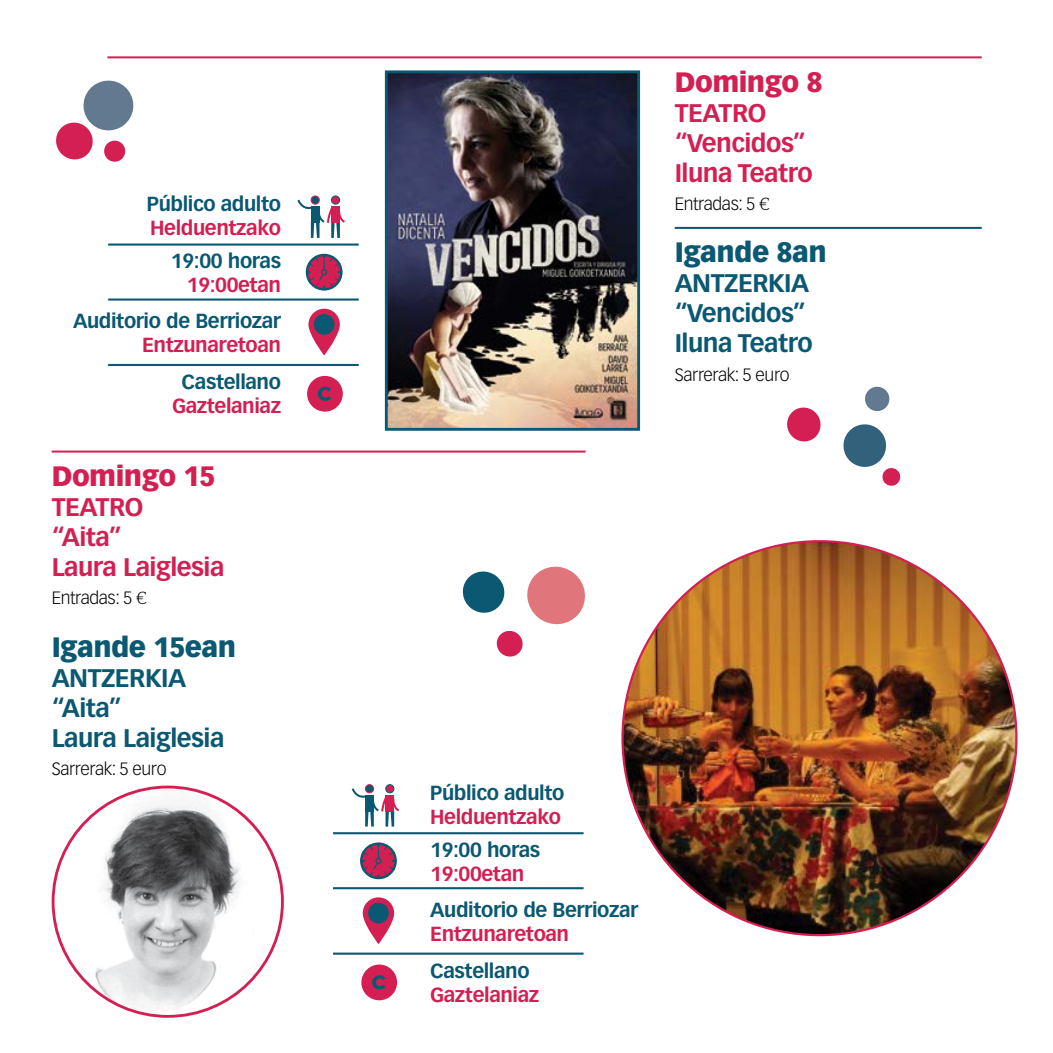
<style>
.page{position:relative;width:1053px;height:1053px;background:#fff}
.page>*{position:absolute;margin:0;border:0;box-sizing:border-box;transform-origin:0 0}
.t1{font:900 27.5px "Vectora LT Std";letter-spacing:-.02em;color:#0b5872}
.t2{font:900 27.5px "Vectora LT Std";letter-spacing:-.02em;color:#d41f52}
.t3{font:700 25px/30px "Vectora LT Std";letter-spacing:-.02em;color:#0b5872}
.t4{font:700 25px/30px "Vectora LT Std";letter-spacing:-.02em;color:#d41f52}
.t5{font:700 20px "Vectora LT Std";letter-spacing:-.02em;color:#0b5872}
.t6{font:700 20px "Vectora LT Std";letter-spacing:-.02em;color:#d41f52}
.t7{font:300 17.5px "Vectora LH";letter-spacing:-.02em;color:#000}
.s1{font-family:"Stag"}
</style>
<div class="page">
<div style="left:361px;top:964px;width:36px;height:36px;background:#d41f52;border-radius:50%"></div>
<svg style="left:372px;top:975px;width:13px;height:14px"></svg>
<div style="left:360px;top:842px;width:37px;height:37px;border:2px solid #0b5872;border-radius:50%"></div>
<svg style="left:361px;top:843px;width:34px;height:35px"></svg>
<svg style="left:363px;top:897px;width:31px;height:47px"></svg>
<div style="left:368px;top:902px;width:21px;height:21px;background:#0b5872;border-radius:50%"></div>
<hr style="left:333px;top:952px;width:250px;height:2px;background:#0b5872">
<hr style="left:333px;top:832px;width:250px;height:2px;background:#0b5872">
<hr style="left:333px;top:887px;width:250px;height:2px;background:#0b5872">
<div style="left:385px;top:784px;width:9px;height:9px;border:1px solid #0b5872;border-radius:50%"></div>
<div style="left:365px;top:784px;width:9px;height:9px;border:1px solid #d41f52;border-radius:50%"></div>
<svg style="left:351px;top:786px;width:49px;height:40px"></svg>
<hr style="left:108px;top:364px;width:250px;height:2px;background:#0b5872">
<hr style="left:108px;top:243px;width:250px;height:2px;background:#0b5872">
<hr style="left:108px;top:298px;width:250px;height:2px;background:#0b5872">
<div style="left:306px;top:254px;width:36px;height:36px;border:2px solid #0b5872;border-radius:50%"></div>
<svg style="left:308px;top:309px;width:32px;height:46px"></svg>
<div style="left:307px;top:376px;width:36px;height:35px;background:#d41f52;border-radius:50%"></div>
<svg style="left:318px;top:386px;width:13px;height:15px"></svg>
<svg style="left:307px;top:255px;width:34px;height:34px"></svg>
<div style="left:314px;top:314px;width:20px;height:21px;background:#0b5872;border-radius:50%"></div>
<div style="left:331px;top:195px;width:9px;height:10px;border:1px solid #0b5872;border-radius:50%"></div>
<div style="left:310px;top:195px;width:10px;height:10px;border:1px solid #d41f52;border-radius:50%"></div>
<svg style="left:297px;top:197px;width:48px;height:41px"></svg>
<svg style="left:462px;top:566px;width:123px;height:91px"></svg>
<svg style="left:843px;top:424px;width:58px;height:62px"></svg>
<svg style="left:787px;top:407px;width:34px;height:35px"></svg>
<svg style="left:865px;top:386px;width:25px;height:25px"></svg>
<hr style="left:52px;top:450px;width:533px;height:2px;background:#d41f52">
<hr style="left:107px;top:56px;width:874px;height:2px;background:#d41f52">
<hr style="left:674px;top:227px;width:307px;height:2px;background:#0b5872">
<img style="left:389px;top:74px;width:247px;height:352px">
<div style="left:385px;top:70px;width:255px;height:360px;border:3px solid #0b5872"></div>
<img style="left:622px;top:541px;width:394px;height:394px;border-radius:197px">
<img style="left:79px;top:789px;width:186px;height:227px">
<svg style="left:56px;top:80px;width:78px;height:82px"></svg>
<p class="t5" style="left:147px;top:192px;width:136px">Público adulto</p>
<p class="t6" style="left:150px;top:216px;width:132px">Helduentzako</p>
<p class="t5" style="left:171px;top:248px;width:112px">19:00 horas</p>
<p class="t6" style="left:187px;top:272px;width:96px">19:00etan</p>
<p class="t5" style="left:73px;top:309px;width:209px">Auditorio de Berriozar</p>
<p class="t6" style="left:142px;top:333px;width:140px">Entzunaretoan</p>
<p class="t5" style="left:182px;top:369px;width:101px">Castellano</p>
<p class="t6" style="left:172px;top:393px;width:110px">Gaztelaniaz</p>
<h1 class="t2" style="left:52px;top:459px;width:165px">Domingo 15</h1>
<p class="t4" style="left:52px;top:492px;width:174px">TEATRO<br>“Aita”<br>Laura Laiglesia</p>
<p class="t7" style="left:52px;top:587px;width:97px">Entradas: 5 <span class="s1">€</span></p>
<h1 class="t1" style="left:52px;top:629px;width:186px">Igande 15ean</h1>
<p class="t3" style="left:52px;top:662px;width:174px">ANTZERKIA “Aita”<br>Laura Laiglesia</p>
<p class="t7" style="left:52px;top:758px;width:116px">Sarrerak: 5 euro</p>
<h1 class="t2" style="left:674px;top:65px;width:149px">Domingo 8</h1>
<p class="t4" style="left:674px;top:98px;width:140px">TEATRO “Vencidos”<br>Iluna Teatro</p>
<p class="t7" style="left:674px;top:194px;width:97px">Entradas: 5 <span class="s1">€</span></p>
<h1 class="t1" style="left:674px;top:235px;width:153px">Igande 8an</h1>
<p class="t3" style="left:674px;top:268px;width:140px">ANTZERKIA “Vencidos”<br>Iluna Teatro</p>
<p class="t7" style="left:674px;top:364px;width:116px">Sarrerak: 5 euro</p>
<p class="t5" style="left:430px;top:780px;width:136px">Público adulto</p>
<p class="t6" style="left:430px;top:804px;width:132px">Helduentzako</p>
<p class="t5" style="left:430px;top:837px;width:112px">19:00 horas</p>
<p class="t6" style="left:430px;top:861px;width:96px">19:00etan</p>
<p class="t5" style="left:430px;top:897px;width:209px">Auditorio de Berriozar</p>
<p class="t6" style="left:430px;top:921px;width:140px">Entzunaretoan</p>
<p class="t5" style="left:430px;top:958px;width:101px">Castellano</p>
<p class="t6" style="left:430px;top:982px;width:110px">Gaztelaniaz</p>
</div>
